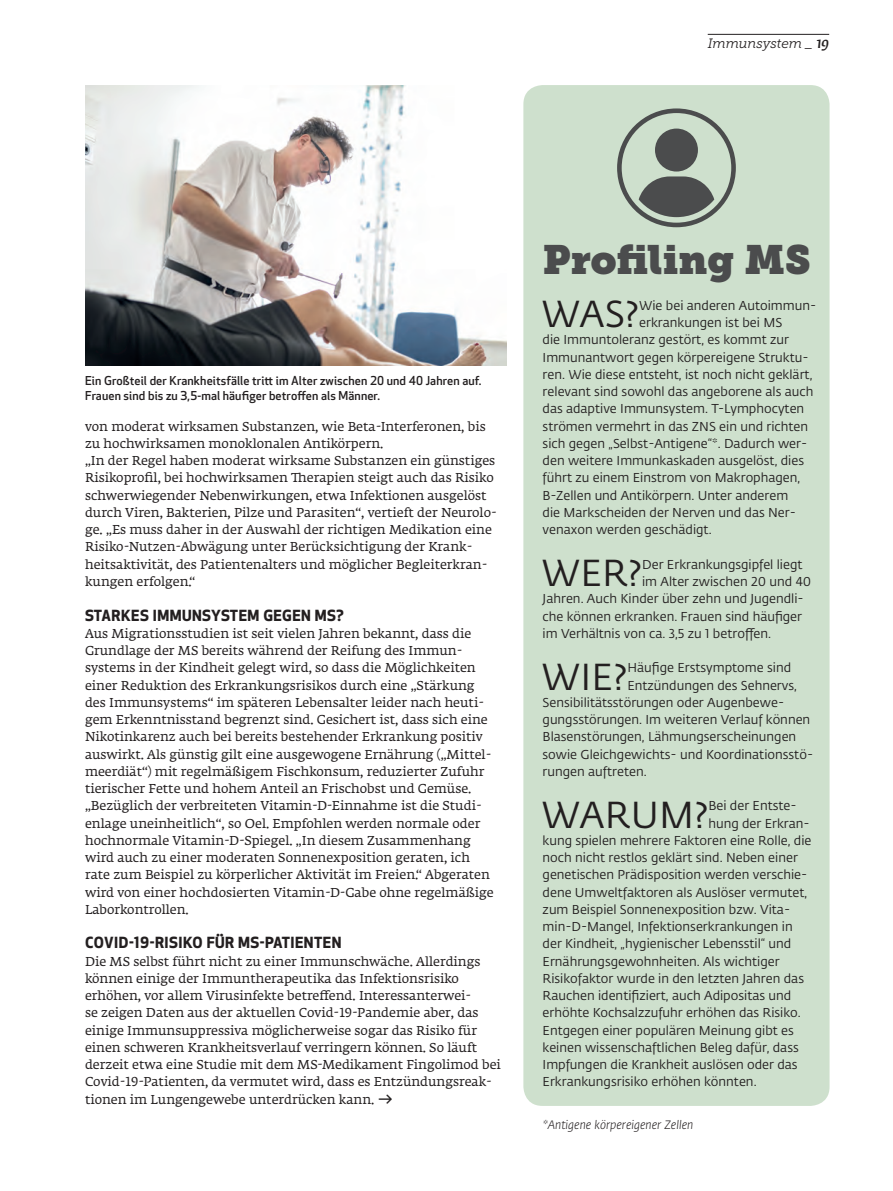
<style>
.page{position:relative;width:893px;height:1191px;background:#fff}
.page>*{position:absolute;margin:0;border:0;box-sizing:border-box;transform-origin:0 0}
.t1{font:40.5px "Museo Slab";color:#4b4c4d}
.t2{font:37.2px "Fedra Sans Std";color:#231f20}
.t3{font:700 15px "Apex New";letter-spacing:.03em;color:#231f20}
.t4{font:italic 13.5px "Museo Slab 300";color:#231f20}
.t5{font:12.75px/17.2px "Fedra Serif A Std";color:#231f20}
.t6{font:12.75px "Fedra Sans Std";color:#231f20}
.t7{font:500 12px/14.4px "Apex New";letter-spacing:.01em;color:#231f20}
.t8{font:italic 300 12px "Fedra Sans Std";color:#231f20}
.s1{font-family:"Fedra Serif A Std Demi";font-size:15px}
.s2{font-size:19.5px}
</style>
<div class="page">
<img style="left:85px;top:85px;width:421px;height:281px">
<div style="left:523px;top:85px;width:306px;height:1021px;background:#cee0cd;border-radius:19px"></div>
<hr style="left:708px;top:34px;width:121px;height:1px;background:#231f20">
<svg style="left:617px;top:108px;width:119px;height:119px"></svg>
<div style="left:655px;top:129px;width:43px;height:42px;background:#4b4c4d;border-radius:50%"></div>
<p class="t4" style="left:708px;top:36px;width:123px">Immunsystem _ <span class="s1">19</span></p>
<p class="t7" style="left:85px;top:374px;width:398px">Ein Großteil der Krankheitsfälle tritt im Alter zwischen 20 und 40 Jahren auf.<br>Frauen sind bis zu 3,5-mal häufiger betroffen als Männer.</p>
<p class="t5" style="left:85px;top:418px;width:413px">von moderat wirksamen Substanzen, wie Beta-Interferonen, bis zu hochwirksamen monoklonalen Antikörpern.<br>„In der Regel haben moderat wirksame Substanzen ein günstiges Risikoprofil, bei hochwirksamen Therapien steigt auch das Risiko schwerwiegender Nebenwirkungen, etwa Infektionen ausgelöst durch Viren, Bakterien, Pilze und Parasiten“, vertieft der Neurolo&shy;ge. „Es muss daher in der Auswahl der richtigen Medikation eine Risiko-Nutzen-Abwägung unter Berücksichtigung der Krank&shy;heitsaktivität, des Patientenalters und möglicher Begleiterkran&shy;kungen erfolgen.“</p>
<p class="t3" style="left:85px;top:604px;width:260px">STARKES IMMUNSYSTEM GEGEN MS?</p>
<p class="t5" style="left:85px;top:625px;width:410px">Aus Migrationsstudien ist seit vielen Jahren bekannt, dass die Grundlage der MS bereits während der Reifung des Immun&shy;systems in der Kindheit gelegt wird, so dass die Möglichkeiten einer Reduktion des Erkrankungsrisikos durch eine „Stärkung des Immunsystems“ im späteren Lebensalter leider nach heuti&shy;gem Erkenntnisstand begrenzt sind. Gesichert ist, dass sich eine Nikotinkarenz auch bei bereits bestehender Erkrankung positiv auswirkt. Als günstig gilt eine ausgewogene Ernährung („Mittel&shy;meerdiät“) mit regelmäßigem Fischkonsum, reduzierter Zufuhr tierischer Fette und hohem Anteil an Frischobst und Gemüse. „Bezüglich der verbreiteten Vitamin-D-Einnahme ist die Studi&shy;enlage uneinheitlich“, so Oel. Empfohlen werden normale oder hochnormale Vitamin-D-Spiegel. „In diesem Zusammenhang wird auch zu einer moderaten Sonnenexposition geraten, ich rate zum Beispiel zu körperlicher Aktivität im Freien.“ Abgeraten wird von einer hochdosierten Vitamin-D-Gabe ohne regelmäßige Laborkontrollen.</p>
<p class="t3" style="left:85px;top:932px;width:258px">COVID-19-RISIKO FÜR MS-PATIENTEN</p>
<p class="t5" style="left:85px;top:953px;width:417px">Die MS selbst führt nicht zu einer Immunschwäche. Allerdings können einige der Immuntherapeutika das Infektionsrisiko erhöhen, vor allem Virusinfekte betreffend. Interessanterwei-<br>se zeigen Daten aus der aktuellen Covid-19-Pandemie aber, das einige Immunsuppressiva möglicherweise sogar das Risiko für einen schweren Krankheitsverlauf verringern können. So läuft derzeit etwa eine Studie mit dem MS-Medikament Fingolimod bei Covid-19-Patienten, da vermutet wird, dass es Entzündungsreak&shy;tionen im Lungengewebe unterdrücken kann. <span class="s2">→</span></p>
<h1 class="t1" style="left:543px;top:236px;width:270px">Profiling MS</h1>
<h2 class="t2" style="left:542px;top:292px;width:99px">Was ?</h2>
<p class="t6" style="left:639px;top:298px;width:176px">Wie bei anderen Autoimmun-</p>
<p class="t6" style="left:639px;top:315px;width:145px">erkrankungen ist bei MS</p>
<p class="t6" style="left:543px;top:332px;width:248px">die Immuntoleranz gestört, es kommt zur</p>
<p class="t6" style="left:543px;top:349px;width:268px">Immunantwort gegen körpereigene Struktu-</p>
<p class="t6" style="left:543px;top:367px;width:271px">ren. Wie diese entsteht, ist noch nicht geklärt,</p>
<p class="t6" style="left:543px;top:384px;width:272px">relevant sind sowohl das angeborene als auch</p>
<p class="t6" style="left:543px;top:401px;width:263px">das adaptive Immunsystem. T-Lymphocyten</p>
<p class="t6" style="left:543px;top:418px;width:267px">strömen vermehrt in das ZNS ein und richten</p>
<p class="t6" style="left:543px;top:436px;width:266px">sich gegen „Selbst-Antigene“*. Dadurch wer-</p>
<p class="t6" style="left:543px;top:453px;width:263px">den weitere Immunkaskaden ausgelöst, dies</p>
<p class="t6" style="left:543px;top:470px;width:259px">führt zu einem Einstrom von Makrophagen,</p>
<p class="t6" style="left:543px;top:487px;width:247px">B-Zellen und Antikörpern. Unter anderem</p>
<p class="t6" style="left:543px;top:505px;width:255px">die Markscheiden der Nerven und das Ner-</p>
<p class="t6" style="left:543px;top:522px;width:171px">venaxon werden geschädigt.</p>
<h2 class="t2" style="left:542px;top:550px;width:102px">Wer?</h2>
<p class="t6" style="left:642px;top:556px;width:162px">Der Erkrankungsgipfel liegt</p>
<p class="t6" style="left:642px;top:574px;width:171px">im Alter zwischen 20 und 40</p>
<p class="t6" style="left:543px;top:591px;width:263px">Jahren. Auch Kinder über zehn und Jugendli-</p>
<p class="t6" style="left:543px;top:608px;width:261px">che können erkranken. Frauen sind häufiger</p>
<p class="t6" style="left:543px;top:625px;width:230px">im Verhältnis von ca. 3,5 zu 1 betroffen.</p>
<h2 class="t2" style="left:542px;top:654px;width:87px">Wie?</h2>
<p class="t6" style="left:627px;top:660px;width:165px">Häufige Erstsymptome sind</p>
<p class="t6" style="left:627px;top:677px;width:171px">Entzündungen des Sehnervs,</p>
<p class="t6" style="left:543px;top:694px;width:243px">Sensibilitätsstörungen oder Augenbewe-</p>
<p class="t6" style="left:543px;top:712px;width:269px">gungsstörungen. Im weiteren Verlauf können</p>
<p class="t6" style="left:543px;top:729px;width:255px">Blasenstörungen, Lähmungserscheinungen</p>
<p class="t6" style="left:543px;top:746px;width:272px">sowie Gleichgewichts- und Koordinationsstö-</p>
<p class="t6" style="left:543px;top:763px;width:106px">rungen auftreten.</p>
<h2 class="t2" style="left:542px;top:792px;width:52px">Warum</h2>
<h2 class="t2" style="left:694px;top:792px;width:16px">?</h2>
<p class="t6" style="left:708px;top:798px;width:90px">Bei der Entste-</p>
<p class="t6" style="left:708px;top:815px;width:103px">hung der Erkran-</p>
<p class="t6" style="left:543px;top:832px;width:270px">kung spielen mehrere Faktoren eine Rolle, die</p>
<p class="t6" style="left:543px;top:850px;width:257px">noch nicht restlos geklärt sind. Neben einer</p>
<p class="t6" style="left:543px;top:867px;width:266px">genetischen Prädisposition werden verschie-</p>
<p class="t6" style="left:543px;top:884px;width:266px">dene Umweltfaktoren als Auslöser vermutet,</p>
<p class="t6" style="left:543px;top:901px;width:249px">zum Beispiel Sonnenexposition bzw. Vita-</p>
<p class="t6" style="left:543px;top:919px;width:252px">min-D-Mangel, Infektionserkrankungen in</p>
<p class="t6" style="left:543px;top:936px;width:250px">der Kindheit, „hygienischer Lebensstil“ und</p>
<p class="t6" style="left:543px;top:953px;width:239px">Ernährungsgewohnheiten. Als wichtiger</p>
<p class="t6" style="left:543px;top:970px;width:263px">Risikofaktor wurde in den letzten Jahren das</p>
<p class="t6" style="left:543px;top:988px;width:250px">Rauchen identifiziert, auch Adipositas und</p>
<p class="t6" style="left:543px;top:1005px;width:260px">erhöhte Kochsalzzufuhr erhöhen das Risiko.</p>
<p class="t6" style="left:543px;top:1022px;width:253px">Entgegen einer populären Meinung gibt es</p>
<p class="t6" style="left:543px;top:1039px;width:258px">keinen wissenschaftlichen Beleg dafür, dass</p>
<p class="t6" style="left:543px;top:1057px;width:256px">Impfungen die Krankheit auslösen oder das</p>
<p class="t6" style="left:543px;top:1074px;width:215px">Erkrankungsrisiko erhöhen könnten.</p>
<p class="t8" style="left:543px;top:1117px;width:152px">*Antigene körpereigener Zellen</p>
</div>
